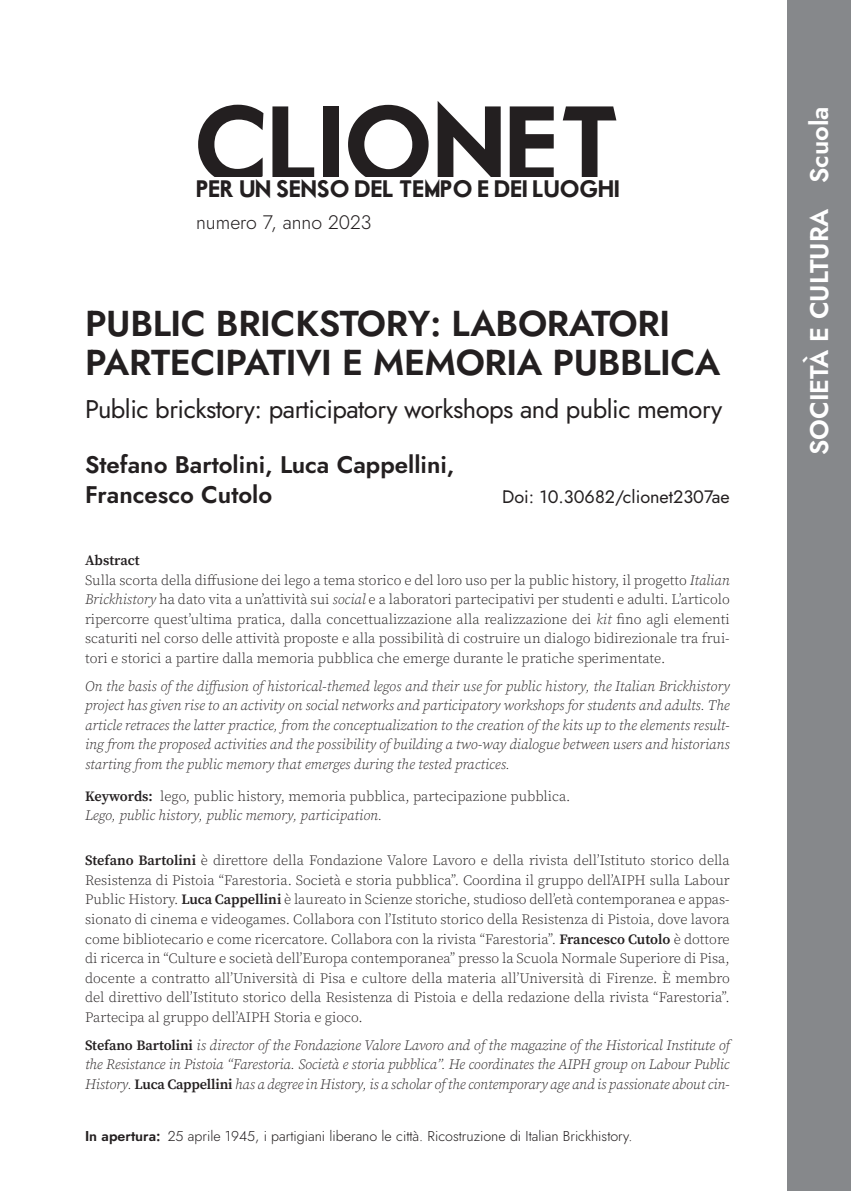
<style>
.page{position:relative;width:851px;height:1191px;background:#fff}
.page>*{position:absolute;margin:0;border:0;box-sizing:border-box;transform-origin:0 0}
.t1{font:102.9px "Motor Oil 1937 M54";color:#231f20}
._03_Società_Titolo_i{font:600 36px/39px "Jost";letter-spacing:-.01em;color:#231f20}
._03_Società_Titolo_i-2{font:25.5px "Jost";letter-spacing:-.02em;color:#231f20}
.t2{font:600 25.5px "Jost";color:#fff}
._03_Società_autori{font:600 24px/30px "Jost";color:#231f20}
.t3{font:22.8px "Motor Oil 1937 M54";color:#231f20}
.t4{font:300 19.5px "Jost";color:#231f20}
._03_Società_autori-2{font:18px "Jost";color:#231f20}
._000_Biografia_itali{font:300 14.25px/19.5px "Source Serif Pro";color:#231f20;text-align:justify}
._000_Abstract_italia{font:300 14.25px/19.5px "Source Serif Pro";color:#231f20;text-align:justify}
._000_Abstract_ingles{font:italic 300 14.25px/19.5px "Source Serif Pro";color:#231f20;text-align:justify}
._000_Bio_inglese_fil{font:italic 300 14.25px/19.5px "Source Serif Pro";letter-spacing:-.01em;color:#231f20;text-align:justify}
._000_Testo_didascali{font:300 14.25px "Jost";color:#231f20}
._000_Keywords_ita{font:300 14.25px "Source Serif Pro";color:#231f20}
._000_Keywords_ing{font:italic 300 14.25px "Source Serif Pro";color:#231f20}
._000_Abstract_Titole{font:600 14.25px "Source Serif Pro";color:#231f20}
.s1{font-style:italic}
.s2{font-weight:600}
.s3{font-weight:600;font-style:normal}
</style>
<div class="page">
<div style="left:787px;top:0;width:63px;height:1191px;background:#86888b"></div>
<h1 class="t1" style="left:193px;top:99px;width:429px">CLIONET</h1>
<h3 class="t3" style="left:196px;top:179px;width:425px">PER UN SENSO DEL TEMPO E DEI LUOGHI</h3>
<h3 class="t4" style="left:196px;top:209px;width:177px">numero 7, anno 2023</h3>
<p class="_03_Società_Titolo_i" style="left:85px;top:304px;width:636px">PUBLIC BRICKSTORY: LABORATORI<br>PARTECIPATIVI E MEMORIA PUBBLICA</p>
<p class="_03_Società_Titolo_i-2" style="left:85px;top:391px;width:638px">Public brickstory: participatory workshops and public memory</p>
<p class="_03_Società_autori" style="left:85px;top:450px;width:371px">Stefano Bartolini, Luca Cappellini,<br>Francesco Cutolo</p>
<p class="_03_Società_autori-2" style="left:502px;top:484px;width:229px">Doi: 10.30682/clionet2307ae</p>
<p class="_000_Abstract_Titole" style="left:85px;top:550px;width:56px">Abstract</p>
<p class="_000_Abstract_italia" style="left:85px;top:570px;width:646px">Sulla scorta della diffusione dei lego a tema storico e del loro uso per la public history, il progetto <span class="s1">Italian Brickhistory</span> ha dato vita a un’attività sui <span class="s1">social</span> e a laboratori partecipativi per studenti e adulti. L’articolo ripercorre quest’ultima pratica, dalla concettualizzazione alla realizzazione dei <span class="s1">kit</span> fino agli elementi scaturiti nel corso delle attività proposte e alla possibilità di costruire un dialogo bidirezionale tra frui&shy;tori e storici a partire dalla memoria pubblica che emerge durante le pratiche sperimentate.</p>
<p class="_000_Abstract_ingles" style="left:85px;top:676px;width:646px">On the basis of the diffusion of historical-themed legos and their use for public history, the Italian Brickhistory project has given rise to an activity on social networks and participatory workshops for students and adults. The article retraces the latter practice, from the conceptualization to the creation of the kits up to the elements result&shy;ing from the proposed activities and the possibility of building a two-way dialogue between users and historians starting from the public memory that emerges during the tested practices.</p>
<p class="_000_Keywords_ita" style="left:85px;top:787px;width:487px"><span class="s2">Keywords:</span> lego, public history, memoria pubblica, partecipazione pubblica.</p>
<p class="_000_Keywords_ing" style="left:85px;top:806px;width:299px">Lego, public history, public memory, participation.</p>
<p class="_000_Biografia_itali" style="left:85px;top:851px;width:646px"><span class="s2">Stefano Bartolini</span> è direttore della Fondazione Valore Lavoro e della rivista dell’Istituto storico della Resistenza di Pistoia “Farestoria. Società e storia pubblica”. Coordina il gruppo dell’AIPH sulla Labour Public History. <span class="s2">Luca Cappellini</span> è laureato in Scienze storiche, studioso dell’età contemporanea e appas&shy;sionato di cinema e videogames. Collabora con l’Istituto storico della Resistenza di Pistoia, dove lavora come bibliotecario e come ricercatore. Collabora con la rivista “Farestoria”. <span class="s2">Francesco Cutolo</span> è dottore di ricerca in “Culture e società dell’Europa contemporanea” presso la Scuola Normale Superiore di Pisa, docente a contratto all’Università di Pisa e cultore della materia all’Università di Firenze. È membro del direttivo dell’Istituto storico della Resistenza di Pistoia e della redazione della rivista “Farestoria”.<br>Partecipa al gruppo dell’AIPH Storia e gioco.</p>
<p class="_000_Bio_inglese_fil" style="left:85px;top:1035px;width:646px"><span class="s3">Stefano Bartolini</span> is director of the Fondazione Valore Lavoro and of the magazine of the Historical Institute of the Resistance in Pistoia “Farestoria. Società e storia pubblica”. He coordinates the AIPH group on Labour Public History. <span class="s3">Luca Cappellini</span> has a degree in History, is a scholar of the contemporary age and is passionate about cin-</p>
<p class="_000_Testo_didascali" style="left:85px;top:1126px;width:549px"><span class="s2">In apertura:</span> 25 aprile 1945, i partigiani liberano le città. Ricostruzione di Italian Brickhistory.</p>
<p class="t2" style="left:801px;top:455px;width:350px;rotate:-90deg">SOCIETÀ E CULTURA Scuola</p>
</div>
